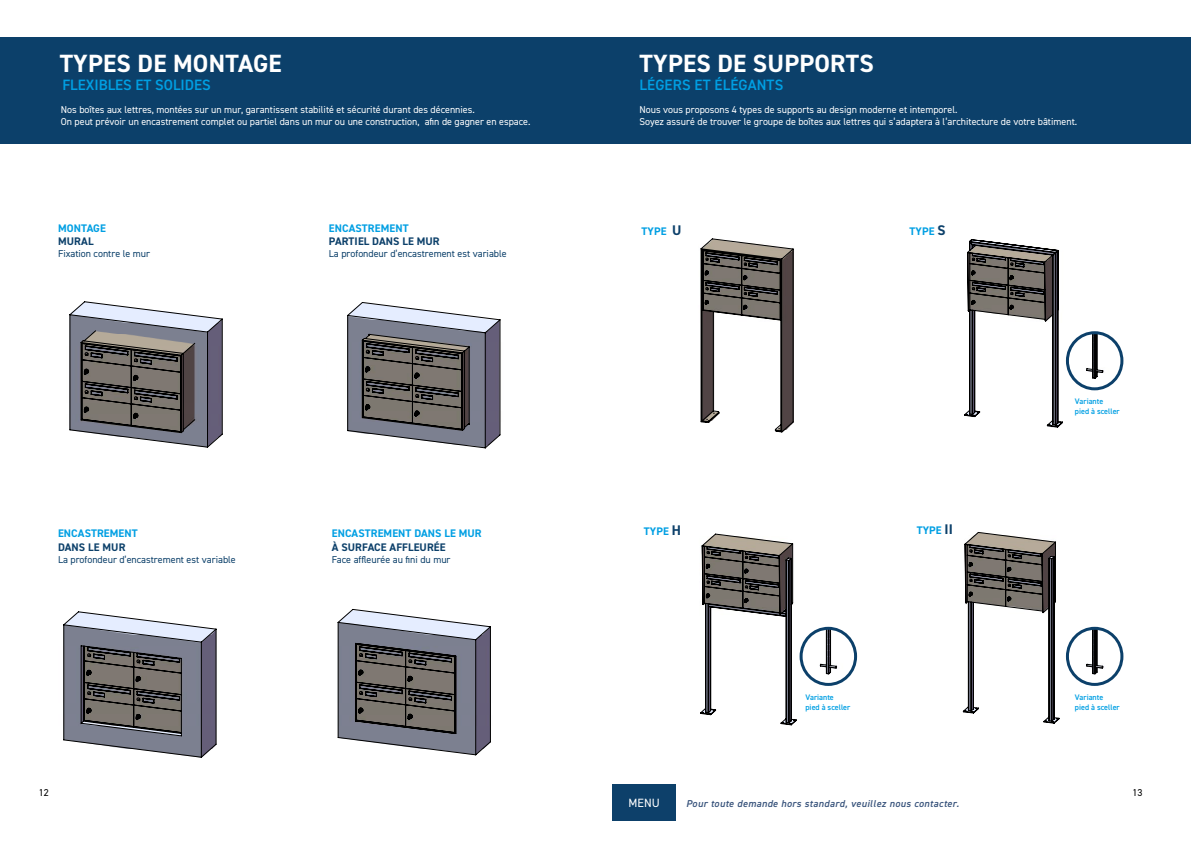
<style>
.page{position:relative;width:1191px;height:842px;background:#fff}
.page>*{position:absolute;margin:0;border:0;box-sizing:border-box;transform-origin:0 0}
.t1{font:700 25px "DIN2014";letter-spacing:.01em;color:#fff}
.t2{font:600 15px "DIN2014";color:#009fe3}
.t3{font:12px "DIN2014";color:#fff}
.t4{font:700 11px "DIN2014";letter-spacing:.01em;color:#009fe3}
.t5{font:700 11px "DIN2014";letter-spacing:.01em;color:#0c406a}
.t6{font:10px/12px "DIN2014";color:#fff}
.t7{font:10px "DIN2014";color:#0c406a}
.t8{font:italic 600 10px "DIN2014";letter-spacing:.04em;color:#39547c}
.t9{font:10px "DIN2014";color:#000}
.t10{font:600 8px/9.6px "DIN2014";color:#009fe3}
.s1{font-size:14px;color:#0c406a}
</style>
<div class="page">
<div style="left:0;top:37px;width:1191px;height:106px;background:#0c406a"></div>
<svg style="left:700px;top:533px;width:155px;height:193px"></svg>
<div style="left:799px;top:627px;width:58px;height:59px;border:3px solid #0c406a;border-radius:50%"></div>
<svg style="left:962px;top:532px;width:160px;height:192px"></svg>
<div style="left:1066px;top:627px;width:57px;height:59px;border:3px solid #0c406a;border-radius:50%"></div>
<svg style="left:964px;top:239px;width:158px;height:189px"></svg>
<div style="left:1066px;top:331px;width:57px;height:59px;border:3px solid #0c406a;border-radius:50%"></div>
<svg style="left:347px;top:302px;width:154px;height:147px;background:#818187"></svg>
<svg style="left:337px;top:609px;width:154px;height:147px;background:#82828a"></svg>
<svg style="left:63px;top:611px;width:154px;height:147px;background:#83848b"></svg>
<svg style="left:69px;top:301px;width:154px;height:147px;background:#828186"></svg>
<svg style="left:700px;top:238px;width:94px;height:195px"></svg>
<div style="left:612px;top:784px;width:64px;height:36px;background:#0d406a"></div>
<h1 class="t1" style="left:60px;top:47px;width:224px">TYPES DE MONTAGE</h1>
<h2 class="t2" style="left:62px;top:75px;width:150px">FLEXIBLES ET SOLIDES</h2>
<p class="t6" style="left:61px;top:103px;width:471px">Nos boîtes aux lettres, montées sur un mur, garantissent stabilité et sécurité durant des décennies.<br>On peut prévoir un encastrement complet ou partiel dans un mur ou une construction, afin de gagner en espace.</p>
<h1 class="t1" style="left:639px;top:47px;width:236px">TYPES DE SUPPORTS</h1>
<h2 class="t2" style="left:639px;top:75px;width:145px">LÉGERS ET ÉLÉGANTS</h2>
<p class="t6" style="left:639px;top:103px;width:439px">Nous vous proposons 4 types de supports au design moderne et intemporel.<br>Soyez assuré de trouver le groupe de boîtes aux lettres qui s’adaptera à l’architecture de votre bâtiment.</p>
<p class="t4" style="left:58px;top:221px;width:49px">MONTAGE</p>
<p class="t5" style="left:58px;top:234px;width:37px">MURAL</p>
<p class="t7" style="left:58px;top:247px;width:94px">Fixation contre le mur</p>
<p class="t4" style="left:329px;top:221px;width:81px">ENCASTREMENT</p>
<p class="t5" style="left:329px;top:234px;width:112px">PARTIEL DANS LE MUR</p>
<p class="t7" style="left:329px;top:247px;width:179px">La profondeur d’encastrement est variable</p>
<p class="t4" style="left:641px;top:224px;width:41px">TYPE <span class="s1">U</span></p>
<p class="t4" style="left:909px;top:224px;width:37px">TYPE <span class="s1">S</span></p>
<p class="t10" style="left:1075px;top:397px;width:46px">Variante<br>pied à sceller</p>
<p class="t4" style="left:58px;top:526px;width:81px">ENCASTREMENT</p>
<p class="t5" style="left:58px;top:539px;width:69px">DANS LE MUR</p>
<p class="t7" style="left:58px;top:553px;width:179px">La profondeur d’encastrement est variable</p>
<p class="t4" style="left:332px;top:526px;width:151px">ENCASTREMENT DANS LE MUR</p>
<p class="t5" style="left:332px;top:539px;width:115px">À SURFACE AFFLEURÉE</p>
<p class="t7" style="left:332px;top:553px;width:120px">Face affleurée au fini du mur</p>
<p class="t4" style="left:644px;top:524px;width:38px">TYPE <span class="s1">H</span></p>
<p class="t4" style="left:916px;top:523px;width:38px">TYPE <span class="s1">II</span></p>
<p class="t10" style="left:805px;top:692px;width:46px">Variante<br>pied à sceller</p>
<p class="t10" style="left:1075px;top:692px;width:46px">Variante<br>pied à sceller</p>
<p class="t9" style="left:39px;top:786px;width:11px">12</p>
<p class="t9" style="left:1132px;top:786px;width:11px">13</p>
<p class="t3" style="left:628px;top:795px;width:33px">MENU</p>
<p class="t8" style="left:686px;top:797px;width:274px">Pour toute demande hors standard, veuillez nous contacter.</p>
</div>
